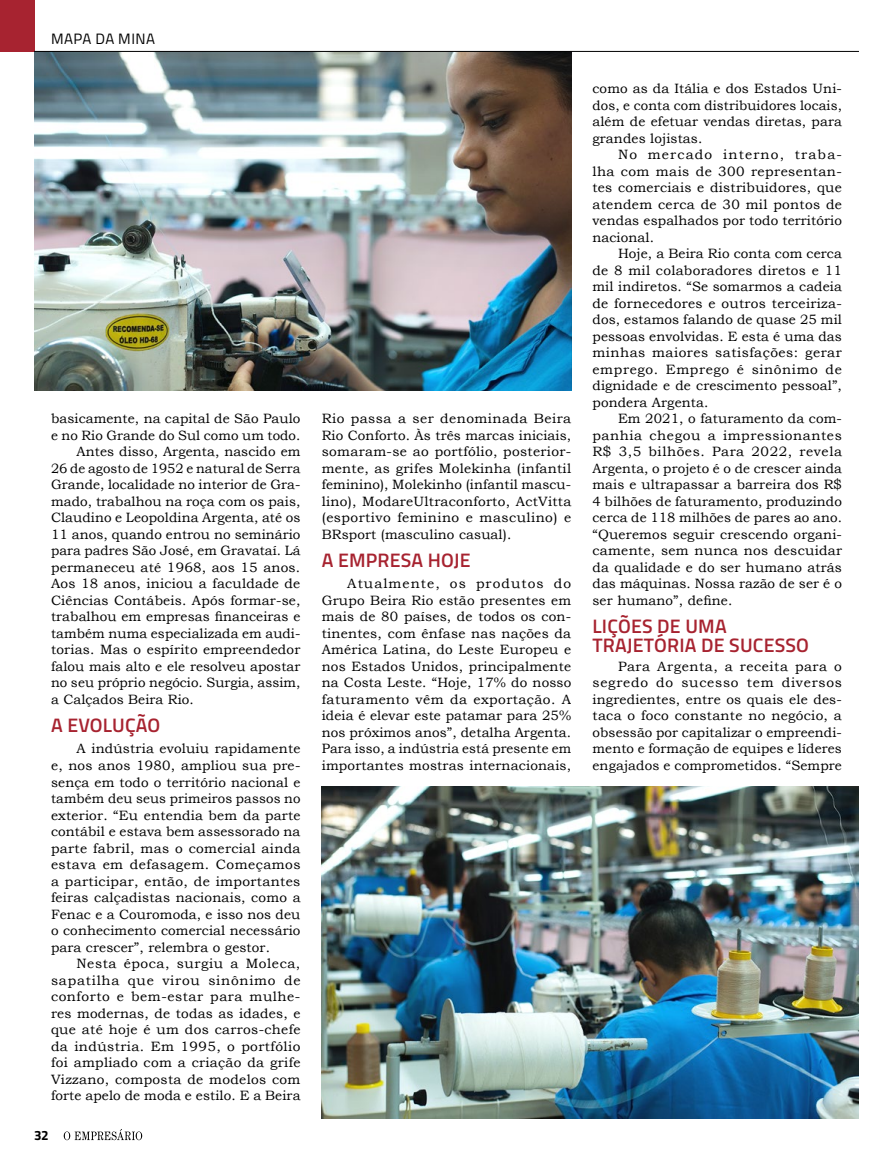
<style>
.page{position:relative;width:893px;height:1170px;background:#fff}
.page>*{position:absolute;margin:0;border:0;box-sizing:border-box;transform-origin:0 0}
.t1{font:600 19.5px/19.5px "Titillium";letter-spacing:.01em;color:#a72330}
.t2{font:15px "Titillium";letter-spacing:.03em;color:#000}
.t3{font:13.5px/16.5px "Bookman Old Style";letter-spacing:.01em;color:#000;text-align:justify}
.t4{font:700 13.5px "Titillium";color:#000}
</style>
<div class="page">
<div style="left:0;top:0;width:34px;height:51px;background:#a72330"></div>
<img style="left:34px;top:52px;width:537px;height:338px">
<img style="left:322px;top:786px;width:537px;height:332px">
<hr style="left:34px;top:51px;width:825px;height:1px;background:#000">
<svg style="left:64px;top:1129px;width:78px;height:11px"></svg>
<p class="t2" style="left:51px;top:28px;width:105px">MAPA DA MINA</p>
<p class="t3" style="left:51px;top:410px;width:251px">basicamente, na capital de São Paulo</p>
<p class="t3" style="left:51px;top:427px;width:251px">e no Rio Grande do Sul como um todo.</p>
<p class="t3" style="left:77px;top:443px;width:225px">Antes disso, Argenta, nascido em</p>
<p class="t3" style="left:51px;top:460px;width:251px">26 de agosto de 1952 e natural de Serra</p>
<p class="t3" style="left:51px;top:476px;width:251px">Grande, localidade no interior de Gra-</p>
<p class="t3" style="left:51px;top:493px;width:251px">mado, trabalhou na roça com os pais,</p>
<p class="t3" style="left:51px;top:509px;width:251px">Claudino e Leopoldina Argenta, até os</p>
<p class="t3" style="left:51px;top:526px;width:251px">11 anos, quando entrou no seminário</p>
<p class="t3" style="left:51px;top:542px;width:251px">para padres São José, em Gravataí. Lá</p>
<p class="t3" style="left:51px;top:559px;width:251px">permaneceu até 1968, aos 15 anos.</p>
<p class="t3" style="left:51px;top:575px;width:251px">Aos 18 anos, iniciou a faculdade de</p>
<p class="t3" style="left:51px;top:592px;width:251px">Ciências Contábeis. Após formar-se,</p>
<p class="t3" style="left:51px;top:608px;width:251px">trabalhou em empresas financeiras e</p>
<p class="t3" style="left:51px;top:625px;width:251px">também numa especializada em audi-</p>
<p class="t3" style="left:51px;top:641px;width:251px">torias. Mas o espírito empreendedor</p>
<p class="t3" style="left:51px;top:658px;width:251px">falou mais alto e ele resolveu apostar</p>
<p class="t3" style="left:51px;top:674px;width:251px">no seu próprio negócio. Surgia, assim,</p>
<p class="t3" style="left:51px;top:691px;width:144px">a Calçados Beira Rio.</p>
<h1 class="t1" style="left:51px;top:714px;width:111px">A EVOLUÇÃO</h1>
<p class="t3" style="left:51px;top:740px;width:251px;text-indent:26px">A indústria evoluiu rapidamente e, nos anos 1980, ampliou sua pre&shy;sença em todo o território nacional e também deu seus primeiros passos no exterior. “Eu entendia bem da parte contábil e estava bem assessorado na parte fabril, mas o comercial ainda estava em defasagem. Começamos a participar, então, de importantes feiras calçadistas nacionais, como a Fenac e a Couromoda, e isso nos deu o conhecimento comercial necessário para crescer”, relembra o gestor.</p>
<p class="t3" style="left:51px;top:955px;width:251px;text-indent:26px">Nesta época, surgiu a Moleca, sapatilha que virou sinônimo de conforto e bem-estar para mulhe&shy;res modernas, de todas as idades, e que até hoje é um dos carros-chefe da indústria. Em 1995, o portfólio foi ampliado com a criação da grife Vizzano, composta de modelos com forte apelo de moda e estilo. E a Beira</p>
<p class="t4" style="left:34px;top:1124px;width:16px">32</p>
<p class="t3" style="left:322px;top:410px;width:251px">Rio passa a ser denominada Beira Rio Conforto. Às três marcas iniciais, somaram-se ao portfólio, posterior&shy;mente, as grifes Molekinha (infantil feminino), Molekinho (infantil mascu&shy;lino), ModareUltraconforto, ActVitta (esportivo feminino e masculino) e BRsport (masculino casual).</p>
<h1 class="t1" style="left:322px;top:549px;width:150px">A EMPRESA HOJE</h1>
<p class="t3" style="left:322px;top:575px;width:251px;text-indent:26px">Atualmente, os produtos do Grupo Beira Rio estão presentes em mais de 80 países, de todos os con&shy;tinentes, com ênfase nas nações da América Latina, do Leste Europeu e nos Estados Unidos, principalmente na Costa Leste. “Hoje, 17% do nosso faturamento vêm da exportação. A ideia é elevar este patamar para 25% nos próximos anos”, detalha Argenta.<br>Para isso, a indústria está presente em importantes mostras internacionais,</p>
<p class="t3" style="left:592px;top:80px;width:251px">como as da Itália e dos Estados Uni&shy;dos, e conta com distribuidores locais, além de efetuar vendas diretas, para grandes lojistas.</p>
<p class="t3" style="left:592px;top:146px;width:251px;text-indent:26px">No mercado interno, traba&shy;lha com mais de 300 representan&shy;tes comerciais e distribuidores, que atendem cerca de 30 mil pontos de vendas espalhados por todo território nacional.</p>
<p class="t3" style="left:592px;top:245px;width:251px;text-indent:26px">Hoje, a Beira Rio conta com cerca de 8 mil colaboradores diretos e 11 mil indiretos. “Se somarmos a cadeia de fornecedores e outros terceiriza&shy;dos, estamos falando de quase 25 mil pessoas envolvidas. E esta é uma das minhas maiores satisfações: gerar emprego. Emprego é sinônimo de dignidade e de crescimento pessoal”, pondera Argenta.</p>
<p class="t3" style="left:592px;top:410px;width:251px;text-indent:26px">Em 2021, o faturamento da com&shy;panhia chegou a impressionantes R$ 3,5 bilhões. Para 2022, revela Argenta, o projeto é o de crescer ainda mais e ultrapassar a barreira dos R$ 4 bilhões de faturamento, produzindo cerca de 118 milhões de pares ao ano. “Queremos seguir crescendo organi&shy;camente, sem nunca nos descuidar da qualidade e do ser humano atrás das máquinas. Nossa razão de ser é o ser humano”, define.</p>
<h1 class="t1" style="left:592px;top:615px;width:218px">LIÇÕES DE UMA<br>TRAJETÓRIA DE SUCESSO</h1>
<p class="t3" style="left:592px;top:658px;width:251px;text-indent:26px">Para Argenta, a receita para o segredo do sucesso tem diversos ingredientes, entre os quais ele des&shy;taca o foco constante no negócio, a obsessão por capitalizar o empreendi&shy;mento e formação de equipes e líderes engajados e comprometidos. “Sempre</p>
</div>
